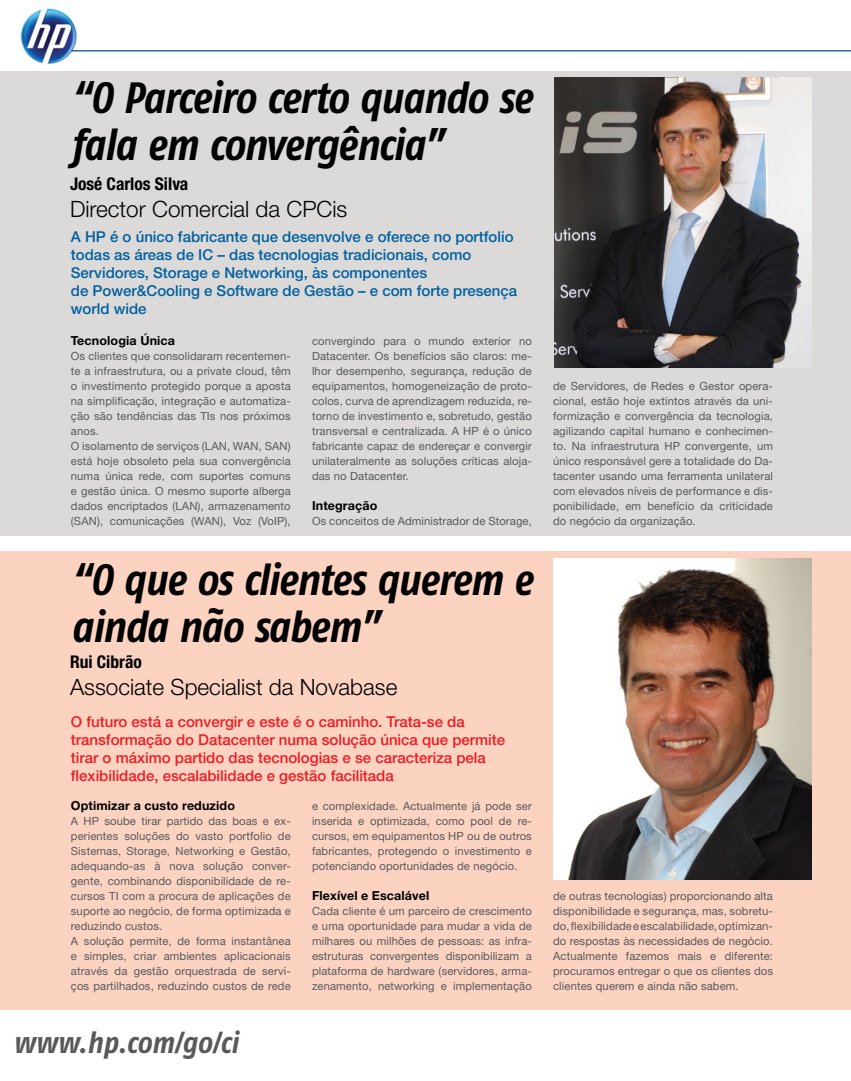
<style>
.page{position:relative;width:851px;height:1081px;background:#fff}
.page>*{position:absolute;margin:0;border:0;box-sizing:border-box;transform-origin:0 0}
.t1{font:italic 700 43.75px/47.5px "Fago Co";letter-spacing:-.02em;color:#000}
.t2{font:italic 700 30px "Fago Co";color:#58595b}
.t3{font:300 22.5px "Helvetica Neue";color:#000}
.t4{font:700 condensed 17.5px "Helvetica Neue";color:#000}
.t5{font:500 15px/18px "Helvetica Neue";color:#00609f}
.t6{font:500 15px/18px "Helvetica Neue";color:#ed1c24}
.t7{font:700 12.5px "Helvetica Neue";letter-spacing:.01em;color:#000}
.t8{font:11.25px/15px "Helvetica Neue";letter-spacing:.01em;color:#58595b;text-align:justify}
</style>
<div class="page">
<div style="left:0;top:71px;width:850px;height:464px;background:#dbdad9"></div>
<img style="left:554px;top:78px;width:257px;height:290px">
<div style="left:0;top:552px;width:850px;height:458px;background:#fcd3c1"></div>
<img style="left:553px;top:559px;width:258px;height:321px">
<img style="left:20px;top:8px;width:58px;height:57px">
<hr style="left:71px;top:50px;width:779px;height:1px;background:#004990">
<h1 class="t1" style="left:71px;top:73px;width:462px">“O Parceiro certo quando se fala em convergência”</h1>
<h3 class="t4" style="left:70px;top:173px;width:120px">José Carlos Silva</h3>
<h3 class="t3" style="left:70px;top:195px;width:279px">Director Comercial da CPCis</h3>
<p class="t5" style="left:71px;top:228px;width:448px">A HP é o único fabricante que desenvolve e oferece no portfolio todas as áreas de IC – das tecnologias tradicionais, como Servidores, Storage e Networking, às componentes<br>de Power&amp;Cooling e Software de Gestão – e com forte presença world wide</p>
<p class="t7" style="left:71px;top:333px;width:106px">Tecnologia Única</p>
<p class="t8" style="left:71px;top:348px;width:221px;text-align:left">Os clientes que consolidaram recentemen&shy;te a infraestrutura, ou a private cloud, têm o investimento protegido porque a aposta na simplificação, integração e automatiza&shy;ção são tendências das TIs nos próximos anos.<br>O isolamento de serviços (LAN, WAN, SAN) está hoje obsoleto pela sua convergência numa única rede, com suportes comuns e gestão única. O mesmo suporte alberga dados encriptados (LAN), armazenamento (SAN), comunicações (WAN), Voz (VoIP),</p>
<p class="t8" style="left:312px;top:333px;width:221px">convergindo para o mundo exterior no Datacenter. Os benefícios são claros: me&shy;lhor desempenho, segurança, redução de equipamentos, homogeneização de proto&shy;colos, curva de aprendizagem reduzida, re&shy;torno de investimento e, sobretudo, gestão transversal e centralizada. A HP é o único fabricante capaz de endereçar e convergir unilateralmente as soluções críticas aloja&shy;das no Datacenter.</p>
<p class="t7" style="left:312px;top:498px;width:67px">Integração</p>
<p class="t8" style="left:312px;top:513px;width:221px">Os conceitos de Administrador de Storage,</p>
<h1 class="t1" style="left:71px;top:555px;width:463px">“O que os clientes querem e ainda não sabem”</h1>
<h3 class="t4" style="left:70px;top:651px;width:73px">Rui Cibrão</h3>
<h3 class="t3" style="left:70px;top:673px;width:329px">Associate Specialist da Novabase</h3>
<h3 class="t6" style="left:71px;top:712px;width:436px">O futuro está a convergir e este é o caminho. Trata-se da transformação do Datacenter numa solução única que permite tirar o máximo partido das tecnologias e se caracteriza pela flexibilidade, escalabilidade e gestão facilitada</h3>
<p class="t7" style="left:71px;top:798px;width:165px">Optimizar a custo reduzido</p>
<p class="t8" style="left:71px;top:813px;width:221px;text-align:left">A HP soube tirar partido das boas e ex&shy;perientes soluções do vasto portfolio de Sistemas, Storage, Networking e Gestão, adequando-as à nova solução conver&shy;gente, combinando disponibilidade de re&shy;cursos TI com a procura de aplicações de suporte ao negócio, de forma optimizada e reduzindo custos.<br>A solução permite, de forma instantânea e simples, criar ambientes aplicacionais através da gestão orquestrada de servi&shy;ços partilhados, reduzindo custos de rede</p>
<h2 class="t2" style="left:13px;top:1025px;width:227px">www.hp.com/go/ci</h2>
<p class="t8" style="left:312px;top:798px;width:221px">e complexidade. Actualmente já pode ser inserida e optimizada, como pool de re&shy;cursos, em equipamentos HP ou de outros fabricantes, protegendo o investimento e potenciando oportunidades de negócio.</p>
<p class="t7" style="left:312px;top:888px;width:119px">Flexível e Escalável</p>
<p class="t8" style="left:312px;top:903px;width:221px">Cada cliente é um parceiro de crescimento e uma oportunidade para mudar a vida de milhares ou milhões de pessoas: as infra&shy;estruturas convergentes disponibilizam a plataforma de hardware (servidores, arma&shy;zenamento, networking e implementação</p>
<p class="t8" style="left:553px;top:378px;width:221px">de Servidores, de Redes e Gestor opera&shy;cional, estão hoje extintos através da uni&shy;formização e convergência da tecnologia, agilizando capital humano e conhecimen&shy;to. Na infraestrutura HP convergente, um único responsável gere a totalidade do Da&shy;tacenter usando uma ferramenta unilateral com elevados níveis de performance e dis&shy;ponibilidade, em benefício da criticidade do negócio da organização.</p>
<p class="t8" style="left:553px;top:888px;width:221px">de outras tecnologias) proporcionando alta disponibilidade e segurança, mas, sobretu&shy;do, flexibilidade e escalabilidade, optimizan&shy;do respostas às necessidades de negócio.<br>Actualmente fazemos mais e diferente: procuramos entregar o que os clientes dos clientes querem e ainda não sabem.</p>
</div>
